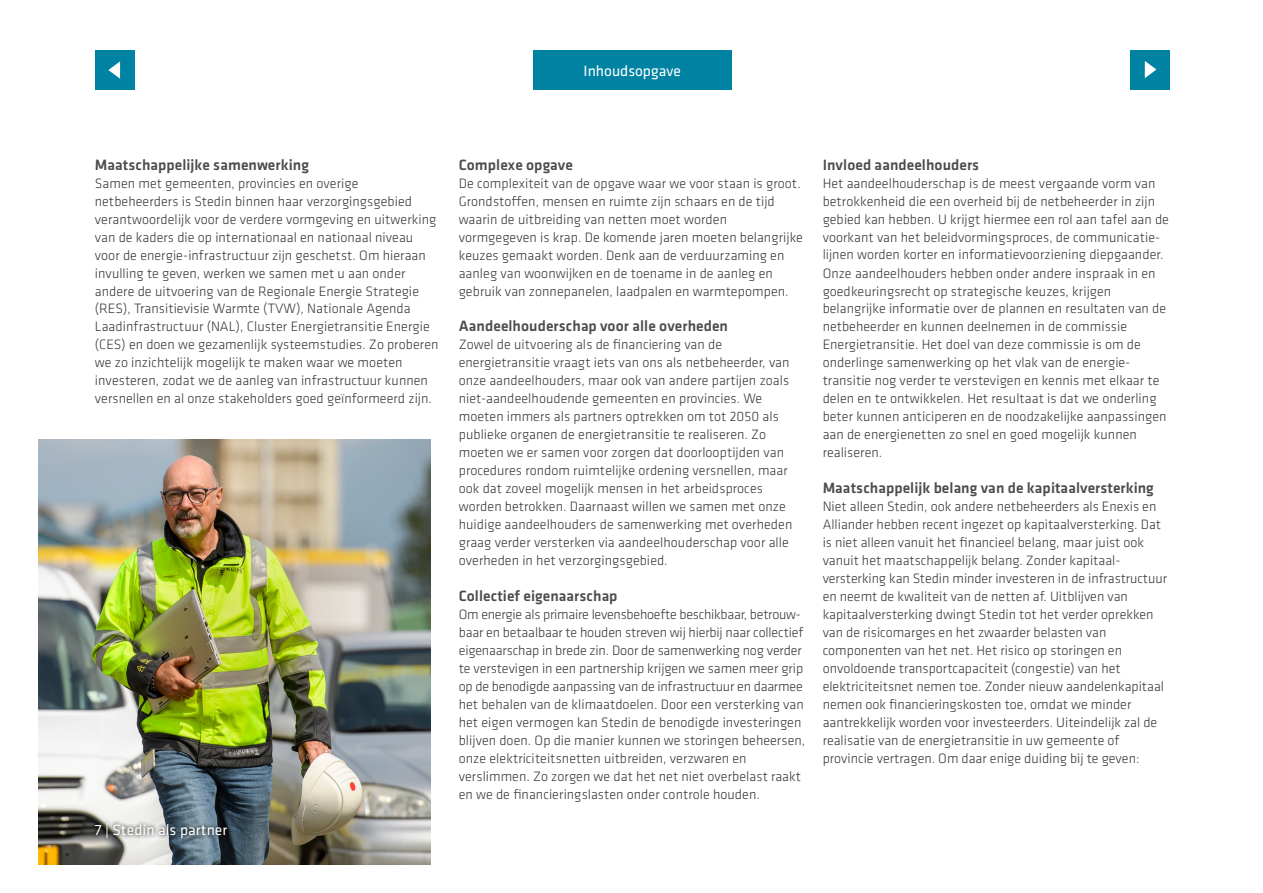
<style>
.page{position:relative;width:1263px;height:893px;background:#fff}
.page>*{position:absolute;margin:0;border:0;box-sizing:border-box;transform-origin:0 0}
.t1{font:500 15.45px "Klavika";color:#4c4c4c}
.t2{font:15.45px "Klavika";color:#fff}
.t3{font:300 14.1px/18px "Klavika";color:#383937}
</style>
<div class="page">
<img style="left:39px;top:440px;width:392px;height:425px">
<img style="left:91px;top:819px;width:141px;height:23px">
<div style="left:1130px;top:50px;width:40px;height:40px;background:#0083a3"></div>
<svg style="left:1145px;top:61px;width:11px;height:17px"></svg>
<div style="left:95px;top:50px;width:40px;height:40px;background:#0083a3"></div>
<svg style="left:108px;top:61px;width:12px;height:18px"></svg>
<div style="left:533px;top:50px;width:199px;height:40px;background:#0083a3"></div>
<p class="t2" style="left:584px;top:65px;width:101px">Inhoudsopgave</p>
<p class="t1" style="left:95px;top:158px;width:216px">Maatschappelijke samenwerking</p>
<p class="t3" style="left:95px;top:175px;width:345px">Samen met gemeenten, provincies en overige netbeheerders is Stedin binnen haar verzorgingsgebied verantwoordelijk voor de verdere vormgeving en uitwerking van de kaders die op internationaal en nationaal niveau voor de energie-infrastructuur zijn geschetst. Om hieraan invulling te geven, werken we samen met u aan onder andere de uitvoering van de Regionale Energie Strategie (RES), Transitievisie Warmte (TVW), Nationale Agenda Laadinfrastructuur (NAL), Cluster Energietransitie Energie (CES) en doen we gezamenlijk systeemstudies. Zo proberen we zo inzichtelijk mogelijk te maken waar we moeten investeren, zodat we de aanleg van infrastructuur kunnen versnellen en al onze stakeholders goed geïnformeerd zijn.</p>
<p class="t2" style="left:95px;top:823px;width:135px">7 | Stedin als partner</p>
<p class="t1" style="left:459px;top:158px;width:116px">Complexe opgave</p>
<p class="t3" style="left:459px;top:175px;width:346px">De complexiteit van de opgave waar we voor staan is groot.<br>Grondstoffen, mensen en ruimte zijn schaars en de tijd waarin de uitbreiding van netten moet worden vormgegeven is krap. De komende jaren moeten belangrijke keuzes gemaakt worden. Denk aan de verduurzaming en aanleg van woonwijken en de toename in de aanleg en gebruik van zonnepanelen, laadpalen en warmtepompen.</p>
<p class="t1" style="left:459px;top:320px;width:271px">Aandeelhouderschap voor alle overheden</p>
<p class="t3" style="left:459px;top:337px;width:335px">Zowel de uitvoering als de financiering van de energietransitie vraagt iets van ons als netbeheerder, van onze aandeelhouders, maar ook van andere partijen zoals niet-aandeelhoudende gemeenten en provincies. We moeten immers als partners optrekken om tot 2050 als publieke organen de energietransitie te realiseren. Zo moeten we er samen voor zorgen dat doorlooptijden van procedures rondom ruimtelijke ordening versnellen, maar ook dat zoveel mogelijk mensen in het arbeidsproces worden betrokken. Daarnaast willen we samen met onze huidige aandeelhouders de samenwerking met overheden graag verder versterken via aandeelhouderschap voor alle overheden in het verzorgingsgebied.</p>
<p class="t1" style="left:459px;top:590px;width:160px">Collectief eigenaarschap</p>
<p class="t3" style="left:459px;top:607px;width:348px">Om energie als primaire levensbehoefte beschikbaar, betrouw&shy;baar en betaalbaar te houden streven wij hierbij naar collectief eigenaarschap in brede zin. Door de samenwerking nog verder te verstevigen in een partnership krijgen we samen meer grip op de benodigde aanpassing van de infrastructuur en daarmee het behalen van de klimaatdoelen. Door een versterking van het eigen vermogen kan Stedin de benodigde investeringen blijven doen. Op die manier kunnen we storingen beheersen, onze elektriciteitsnetten uitbreiden, verzwaren en verslimmen. Zo zorgen we dat het net niet overbelast raakt en we de financieringslasten onder controle houden.</p>
<p class="t1" style="left:823px;top:158px;width:158px">Invloed aandeelhouders</p>
<p class="t3" style="left:823px;top:175px;width:348px">Het aandeelhouderschap is de meest vergaande vorm van betrokkenheid die een overheid bij de netbeheerder in zijn gebied kan hebben. U krijgt hiermee een rol aan tafel aan de voorkant van het beleidvormingsproces, de communicatie&shy;lijnen worden korter en informatievoorziening diepgaander.<br>Onze aandeelhouders hebben onder andere inspraak in en goedkeuringsrecht op strategische keuzes, krijgen belangrijke informatie over de plannen en resultaten van de netbeheerder en kunnen deelnemen in de commissie Energietransitie. Het doel van deze commissie is om de onderlinge samenwerking op het vlak van de energie&shy;transitie nog verder te verstevigen en kennis met elkaar te delen en te ontwikkelen. Het resultaat is dat we onderling beter kunnen anticiperen en de noodzakelijke aanpassingen aan de energienetten zo snel en goed mogelijk kunnen realiseren.</p>
<p class="t1" style="left:823px;top:482px;width:333px">Maatschappelijk belang van de kapitaalversterking</p>
<p class="t3" style="left:823px;top:499px;width:347px">Niet alleen Stedin, ook andere netbeheerders als Enexis en Alliander hebben recent ingezet op kapitaalversterking. Dat is niet alleen vanuit het financieel belang, maar juist ook vanuit het maatschappelijk belang. Zonder kapitaal&shy;versterking kan Stedin minder investeren in de infrastructuur en neemt de kwaliteit van de netten af. Uitblijven van kapitaalversterking dwingt Stedin tot het verder oprekken van de risicomarges en het zwaarder belasten van componenten van het net. Het risico op storingen en onvoldoende transportcapaciteit (congestie) van het elektriciteitsnet nemen toe. Zonder nieuw aandelenkapitaal nemen ook financieringskosten toe, omdat we minder aantrekkelijk worden voor investeerders. Uiteindelijk zal de realisatie van de energietransitie in uw gemeente of provincie vertragen. Om daar enige duiding bij te geven:</p>
</div>
